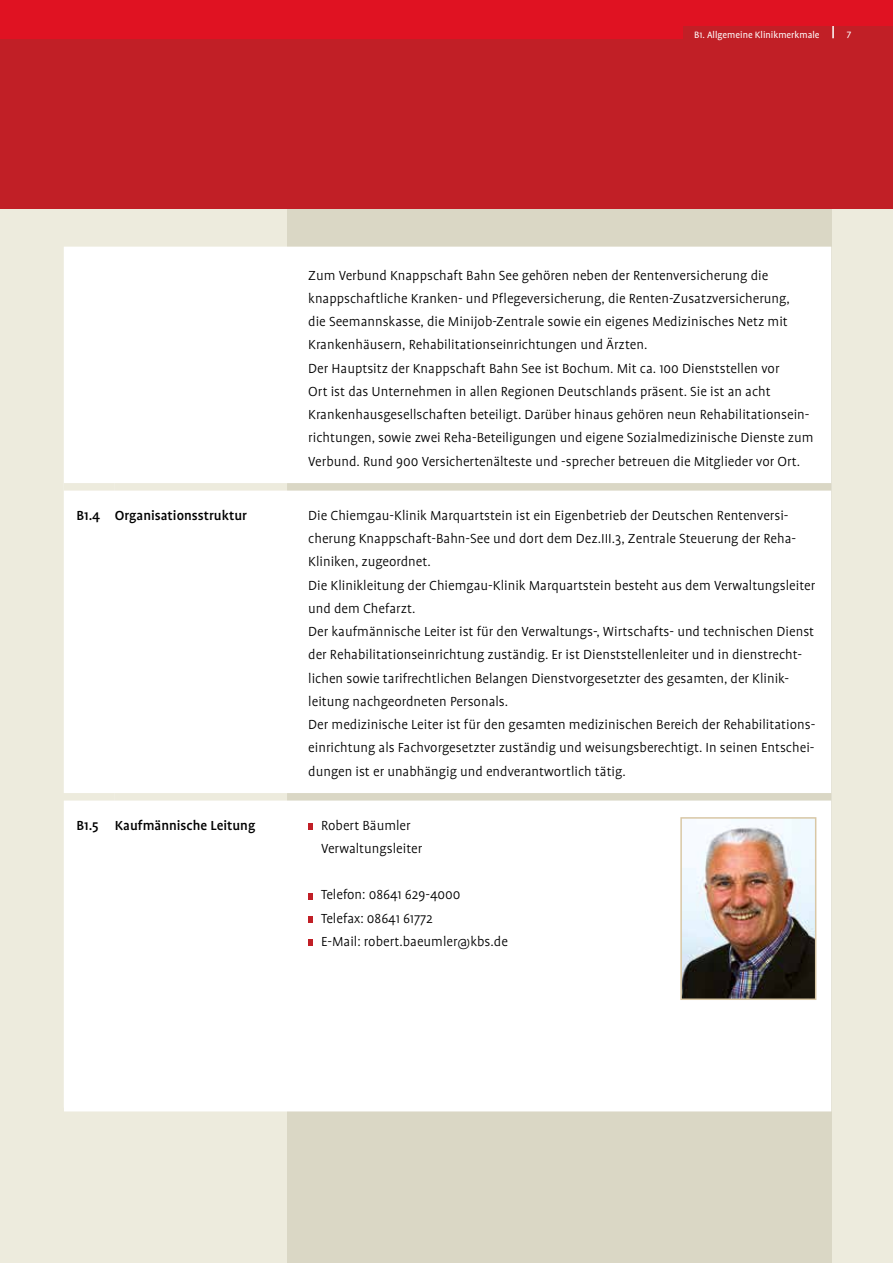
<style>
.page{position:relative;width:893px;height:1263px;background:#edebdd}
.page>*{position:absolute;margin:0;border:0;box-sizing:border-box;transform-origin:0 0}
.t1{font:300 15px/23.2px "Profile";color:#000}
.t2{font:500 15px "Profile";color:#000}
.t3{font:10.5px "Profile";color:#fff}
.t4{font:10.5px "Profile NO";color:#fff}
</style>
<div class="page">
<div style="left:287px;top:0;width:544px;height:1263px;background:#dad7c5"></div>
<div style="left:0;top:0;width:893px;height:208px;background:#c11f26"></div>
<hr style="left:832px;top:0;width:2px;height:38px;background:#fff">
<div style="left:0;top:0;width:682px;height:38px;background:#e01222"></div>
<div style="left:549px;top:0;width:344px;height:26px;background:#e01222"></div>
<hr style="left:0;top:0;width:1px;height:1263px;background:#edebdd">
<hr style="left:0;top:0;width:1px;height:38px;background:#e01222">
<div style="left:64px;top:247px;width:767px;height:864px;background:#fff"></div>
<div style="left:287px;top:483px;width:544px;height:8px;background:#dad7c5"></div>
<div style="left:64px;top:483px;width:51px;height:8px;background:#edebdd"></div>
<div style="left:115px;top:483px;width:172px;height:8px;background:#edebdd"></div>
<div style="left:64px;top:793px;width:51px;height:7px;background:#edebdd"></div>
<div style="left:115px;top:793px;width:172px;height:7px;background:#edebdd"></div>
<div style="left:287px;top:793px;width:544px;height:7px;background:#dad7c5"></div>
<svg style="left:308px;top:823px;width:5px;height:7px"></svg>
<svg style="left:308px;top:893px;width:5px;height:6px"></svg>
<svg style="left:308px;top:916px;width:5px;height:7px"></svg>
<svg style="left:308px;top:940px;width:5px;height:6px"></svg>
<img style="left:683px;top:820px;width:130px;height:177px">
<div style="left:680px;top:817px;width:136px;height:183px;border:2px solid #d9c7a5"></div>
<p class="t3" style="left:694px;top:29px;width:127px">B1. Allgemeine Klinikmerkmale</p>
<p class="t4" style="left:847px;top:30px;width:7px">7</p>
<p class="t1" style="left:308px;top:263px;width:507px">Zum Verbund Knappschaft Bahn See gehören neben der Rentenversicherung die knappschaftliche Kranken- und Pflegeversicherung, die Renten-Zusatzversicherung,<br>die Seemannskasse, die Minijob-Zentrale sowie ein eigenes Medizinisches Netz mit Krankenhäusern, Rehabilitationseinrichtungen und Ärzten.<br>Der Hauptsitz der Knappschaft Bahn See ist Bochum. Mit ca. 100 Dienststellen vor<br>Ort ist das Unternehmen in allen Regionen Deutschlands präsent. Sie ist an acht Krankenhausgesellschaften beteiligt. Darüber hinaus gehören neun Rehabilitationsein&shy;richtungen, sowie zwei Reha-Beteiligungen und eigene Sozialmedizinische Dienste zum Verbund. Rund 900 Versichertenälteste und -sprecher betreuen die Mitglieder vor Ort.</p>
<p class="t2" style="left:77px;top:507px;width:172px">B1.4 Organisationsstruktur</p>
<p class="t1" style="left:308px;top:504px;width:509px">Die Chiemgau-Klinik Marquartstein ist ein Eigenbetrieb der Deutschen Rentenversi&shy;cherung Knappschaft-Bahn-See und dort dem Dez.III.3, Zentrale Steuerung der Reha-Kliniken, zugeordnet.<br>Die Klinikleitung der Chiemgau-Klinik Marquartstein besteht aus dem Verwaltungsleiter und dem Chefarzt.<br>Der kaufmännische Leiter ist für den Verwaltungs-, Wirtschafts- und technischen Dienst der Rehabilitationseinrichtung zuständig. Er ist Dienststellenleiter und in dienstrecht&shy;lichen sowie tarifrechtlichen Belangen Dienstvorgesetzter des gesamten, der Klinik&shy;leitung nachgeordneten Personals.<br>Der medizinische Leiter ist für den gesamten medizinischen Bereich der Rehabilitations&shy;einrichtung als Fachvorgesetzter zuständig und weisungsberechtigt. In seinen Entschei&shy;dungen ist er unabhängig und endverantwortlich tätig.</p>
<p class="t2" style="left:77px;top:817px;width:180px">B1.5 Kaufmännische Leitung</p>
<p class="t1" style="left:321px;top:814px;width:103px">Robert Bäumler<br>Verwaltungsleiter</p>
<p class="t1" style="left:321px;top:883px;width:188px">Telefon: 08641 629-4000<br>Telefax: 08641 61772<br>E-Mail: robert.baeumler@kbs.de</p>
</div>
